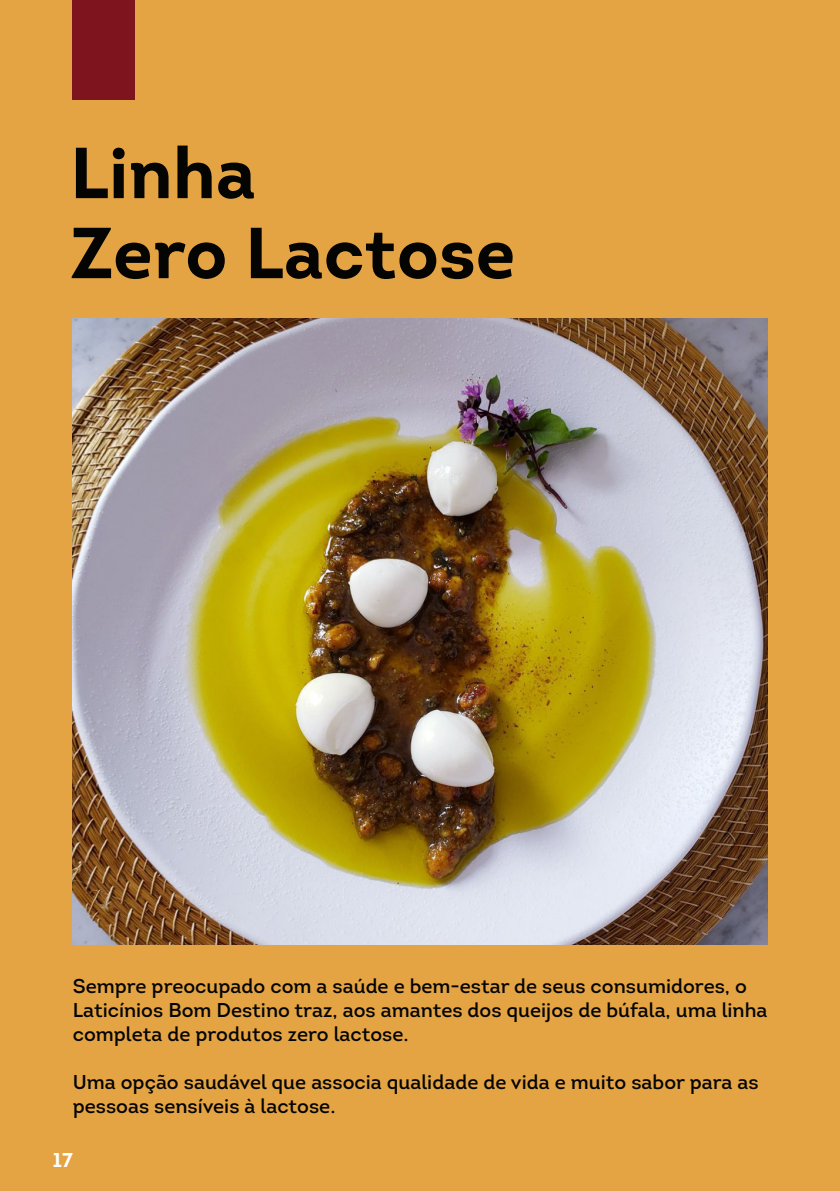
<style>
.page{position:relative;width:840px;height:1191px;background:#fff}
.page>*{position:absolute;margin:0;border:0;box-sizing:border-box;transform-origin:0 0}
.t1{font:700 72px "Intro";color:#040503}
.Body_White{font:20px/24px "Intro";color:#040503}
.t2{font:700 20px "Intro";color:#fff}
</style>
<div class="page">
<div style="left:0;top:0;width:839px;height:1191px;background:#e5a444"></div>
<div style="left:72px;top:0;width:62px;height:100px;background:#7e141d"></div>
<img style="left:72px;top:319px;width:695px;height:625px">
<p class="t1" style="left:70px;top:127px;width:187px">Linha</p>
<p class="t1" style="left:70px;top:207px;width:446px">Zero Lactose</p>
<p class="Body_White" style="left:73px;top:974px;width:696px">Sempre preocupado com a saúde e bem-estar de seus consumidores, o<br>Laticínios Bom Destino traz, aos amantes dos queijos de búfala, uma linha completa de produtos zero lactose.</p>
<p class="Body_White" style="left:73px;top:1070px;width:687px">Uma opção saudável que associa qualidade de vida e muito sabor para as pessoas sensíveis à lactose.</p>
<p class="t2" style="left:53px;top:1146px;width:21px">17</p>
</div>
